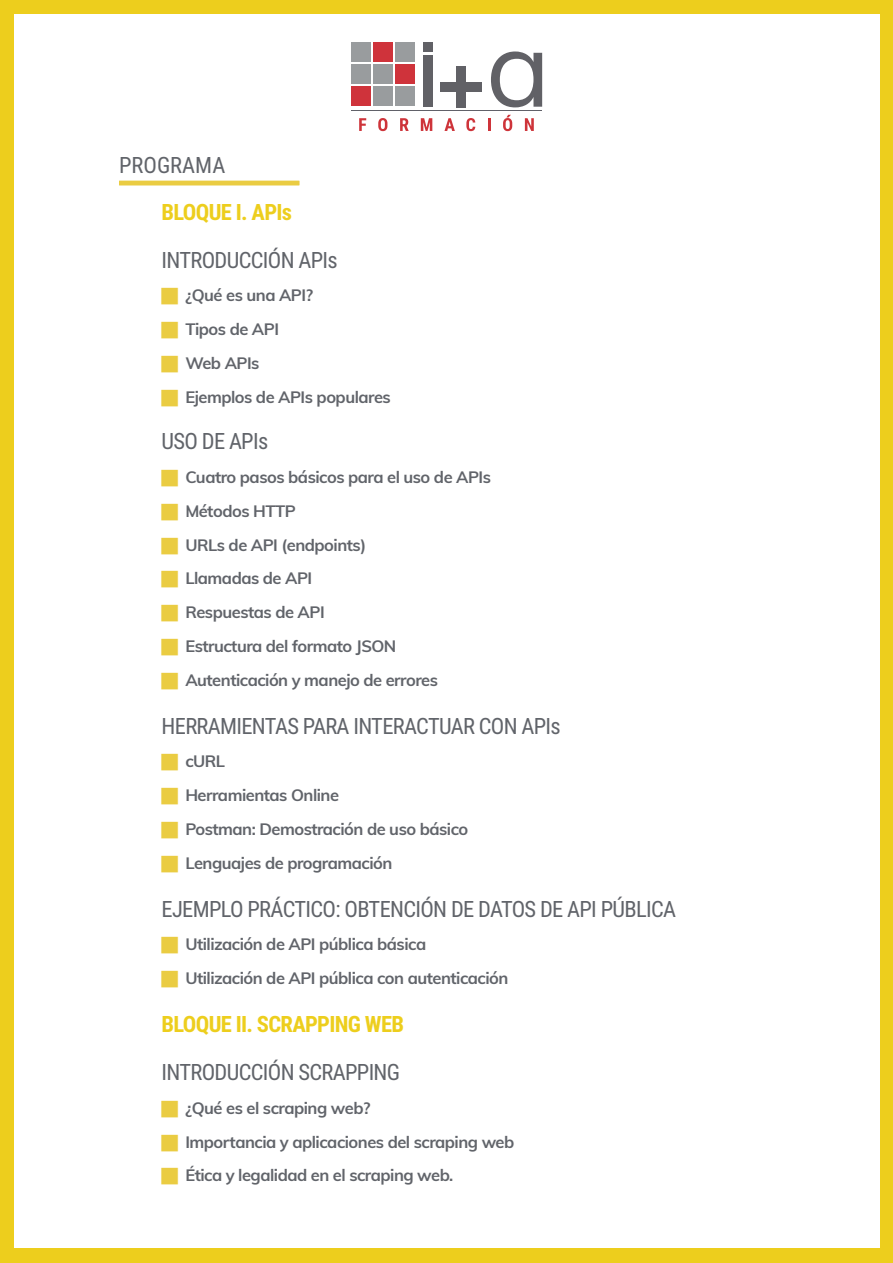
<style>
.page{position:relative;width:893px;height:1263px;background:#fff}
.page>*{position:absolute;margin:0;border:0;box-sizing:border-box;transform-origin:0 0}
.t1{font:22.5px "Roboto Condensed";letter-spacing:-.03em;color:#61646a}
.t2{font:700 22.5px "Roboto Condensed";letter-spacing:-.03em;color:#edce1d}
.t3{font:22.5px "Roboto Condensed";color:#61646a}
.t4{font:700 16.5px/33.8px "Muli";letter-spacing:-.03em;color:#61646a}
</style>
<div class="page">
<div style="left:1px;top:1px;width:891px;height:1261px;background:#edce1d"></div>
<div style="left:14px;top:14px;width:865px;height:1233px;background:#fff"></div>
<svg style="left:359px;top:118px;width:7px;height:13px"></svg>
<svg style="left:378px;top:118px;width:9px;height:13px"></svg>
<svg style="left:400px;top:118px;width:9px;height:13px"></svg>
<svg style="left:421px;top:118px;width:11px;height:13px"></svg>
<svg style="left:444px;top:118px;width:11px;height:13px"></svg>
<svg style="left:466px;top:118px;width:9px;height:13px"></svg>
<svg style="left:488px;top:118px;width:2px;height:13px"></svg>
<svg style="left:503px;top:115px;width:9px;height:16px"></svg>
<svg style="left:525px;top:118px;width:9px;height:13px"></svg>
<div style="left:423px;top:55px;width:10px;height:52px;background:#616166"></div>
<div style="left:423px;top:43px;width:10px;height:9px;background:#616166"></div>
<svg style="left:491px;top:51px;width:51px;height:56px"></svg>
<div style="left:456px;top:66px;width:10px;height:41px;background:#616166"></div>
<div style="left:440px;top:82px;width:42px;height:9px;background:#616166"></div>
<div style="left:351px;top:64px;width:20px;height:20px;background:#999c9e"></div>
<div style="left:373px;top:86px;width:20px;height:20px;background:#999c9e"></div>
<div style="left:373px;top:64px;width:20px;height:20px;background:#999c9e"></div>
<div style="left:373px;top:43px;width:20px;height:19px;background:#cf333b"></div>
<div style="left:395px;top:64px;width:20px;height:20px;background:#cf333b"></div>
<div style="left:351px;top:43px;width:20px;height:19px;background:#999c9e"></div>
<div style="left:351px;top:86px;width:20px;height:20px;background:#cf333b"></div>
<div style="left:395px;top:86px;width:20px;height:20px;background:#999c9e"></div>
<div style="left:395px;top:43px;width:20px;height:19px;background:#999c9e"></div>
<hr style="left:351px;top:111px;width:191px;height:1px;background:#616169">
<hr style="left:119px;top:181px;width:180px;height:4px;background:#eacc42">
<h1 class="t3" style="left:119px;top:149px;width:108px">PROGRAMA</h1>
<h1 class="t2" style="left:162px;top:196px;width:132px">BLOQUE I. APIs</h1>
<h1 class="t1" style="left:162px;top:244px;width:178px">INTRODUCCIÓN APIs</h1>
<p class="t4" style="left:185px;top:278px;width:207px">¿Qué es una API?<br>Tipos de API<br>Web APIs<br>Ejemplos de APIs populares</p>
<h1 class="t1" style="left:162px;top:425px;width:108px">USO DE APIs</h1>
<p class="t4" style="left:185px;top:459px;width:307px">Cuatro pasos básicos para el uso de APIs<br>Métodos HTTP<br>URLs de API (endpoints)<br>Llamadas de API<br>Respuestas de API<br>Estructura del formato JSON<br>Autenticación y manejo de errores</p>
<h1 class="t1" style="left:162px;top:710px;width:401px">HERRAMIENTAS PARA INTERACTUAR CON APIs</h1>
<p class="t4" style="left:185px;top:744px;width:284px">cURL<br>Herramientas Online<br>Postman: Demostración de uso básico<br>Lenguajes de programación</p>
<h1 class="t1" style="left:162px;top:893px;width:516px">EJEMPLO PRÁCTICO: OBTENCIÓN DE DATOS DE API PÚBLICA</h1>
<p class="t4" style="left:185px;top:927px;width:325px">Utilización de API pública básica<br>Utilización de API pública con autenticación</p>
<h1 class="t2" style="left:162px;top:1008px;width:244px">BLOQUE II. SCRAPPING WEB</h1>
<h1 class="t1" style="left:162px;top:1056px;width:240px">INTRODUCCIÓN SCRAPPING</h1>
<p class="t4" style="left:185px;top:1090px;width:331px">¿Qué es el scraping web?<br>Importancia y aplicaciones del scraping web<br>Ética y legalidad en el scraping web.</p>
</div>
